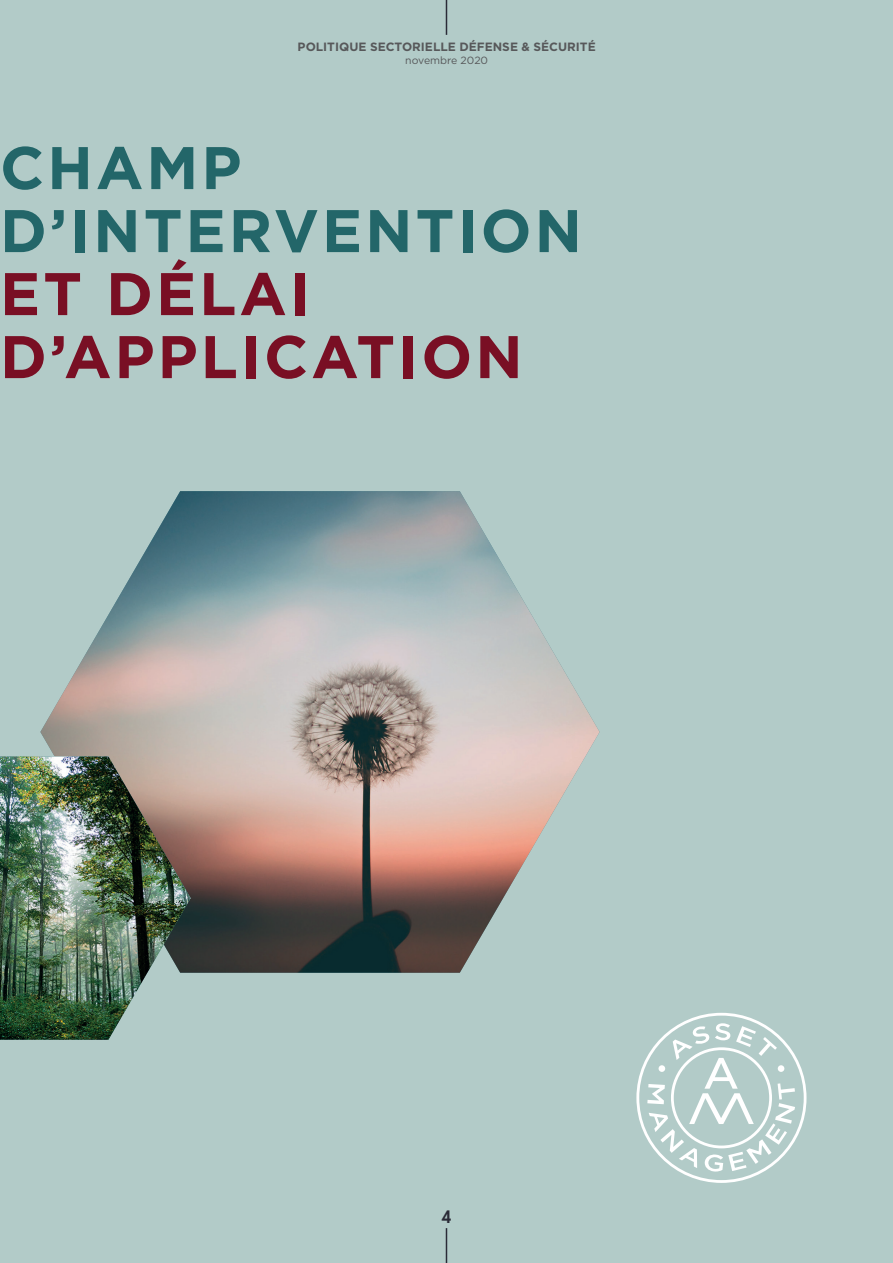
<style>
.page{position:relative;width:893px;height:1263px;background:#b2cbc8}
.page>*{position:absolute;margin:0;border:0;box-sizing:border-box;transform-origin:0 0}
.t1{font:700 60px/63px "Gotham";letter-spacing:.05em;color:#790f24}
.t2{font:700 60px/63px "Gotham";letter-spacing:.05em;color:#236669}
.t3{font:700 18px "Apercu Pro";color:#2a2b37}
.t4{font:700 12px "Gotham";color:#57585a}
.t5{font:10.5px "Gotham";color:#57585a}
</style>
<div class="page">
<hr style="left:446px;top:1228px;width:1px;height:35px;background:#2a2b37">
<hr style="left:446px;top:0;width:1px;height:35px;background:#2a2b37">
<svg style="left:636px;top:1013px;width:170px;height:170px"></svg>
<img style="left:40px;top:491px;width:560px;height:482px">
<img style="left:0;top:756px;width:191px;height:284px">
<p class="t4" style="left:298px;top:40px;width:300px">POLITIQUE SECTORIELLE DÉFENSE &amp; SÉCURITÉ</p>
<p class="t5" style="left:405px;top:53px;width:84px">novembre 2020</p>
<h1 class="t2" style="left:0;top:135px;width:583px">CHAMP<br>D’INTERVENTION</h1>
<h1 class="t1" style="left:0;top:261px;width:524px">ET DÉLAI<br>D’APPLICATION</h1>
<h2 class="t3" style="left:441px;top:1203px;width:13px">4</h2>
</div>
